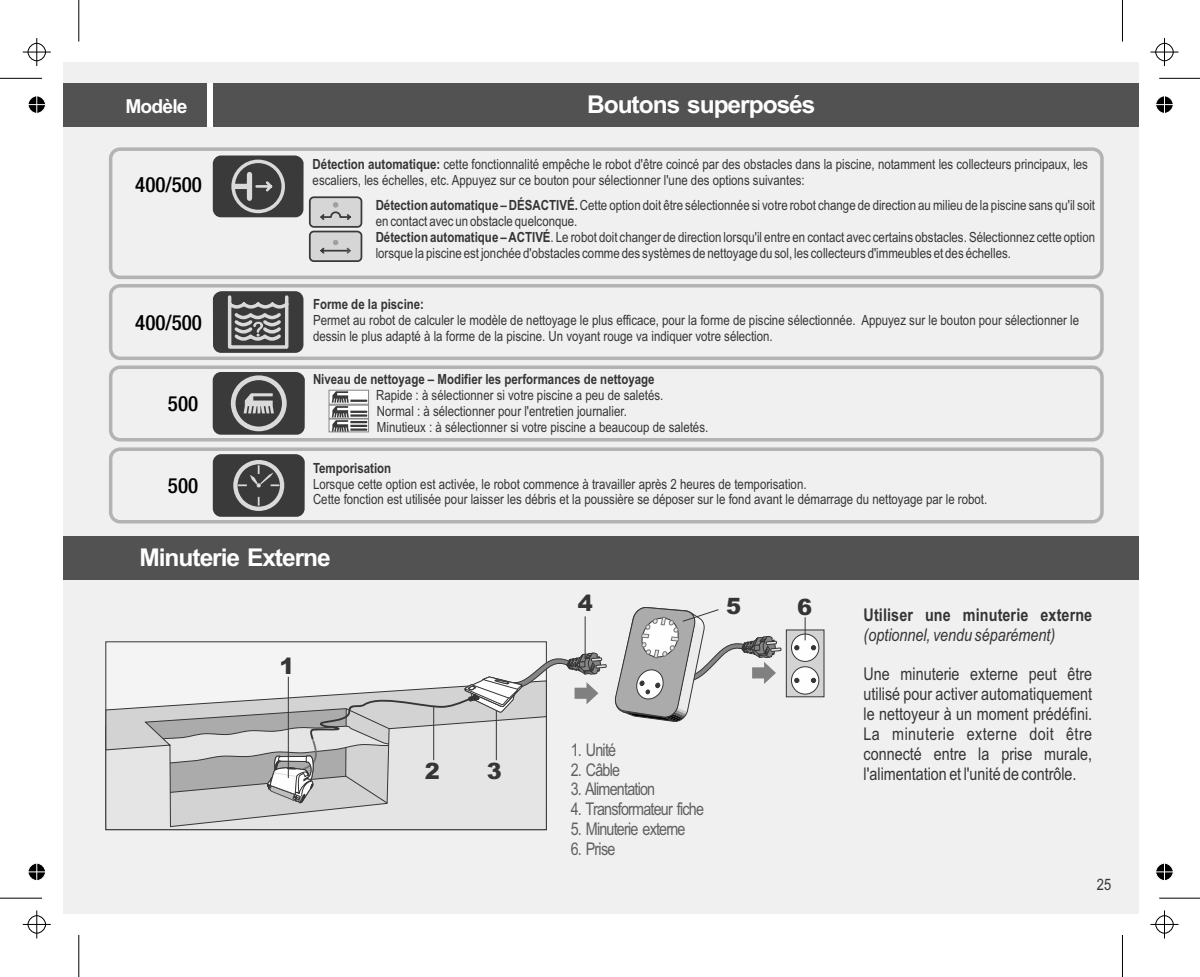
<style>
.page{position:relative;width:1200px;height:977px;background:#fff}
.page>*{position:absolute;margin:0;border:0;box-sizing:border-box;transform-origin:0 0}
.t1{font:700 24.5px "Arial";letter-spacing:-.04em;color:#fefefe}
.t2{font:900 22.57px "Arial";color:#353535}
.t3{font:500 condensed 21px "Helvetica Neue";color:#000}
.t4{font:700 19.25px "Arial";letter-spacing:-.04em;color:#fefefe}
.t5{font:17.5px/19.8px "Arial Narrow";color:#353535;text-align:justify}
.t6{font:17.5px "Arial Narrow";letter-spacing:-.045em;color:#606060}
.t7{font:700 17.5px "Arial Narrow";letter-spacing:.005em;color:#353535}
.t8{font:italic 17.5px "Arial Narrow";color:#353535}
.t9{font:15.75px "Arial Narrow";color:#353535}
.t10{font:14px/15.9px "Arial Narrow";color:#353535}
.t11{font:700 14px "Arial Narrow";color:#353535}
.s1{font-weight:700}
</style>
<div class="page">
<div style="left:63px;top:63px;width:1075px;height:850px;background:#f0f0f0"></div>
<svg style="left:109px;top:147px;width:994px;height:132px"></svg>
<svg style="left:109px;top:284px;width:994px;height:76px"></svg>
<svg style="left:109px;top:365px;width:994px;height:76px"></svg>
<svg style="left:109px;top:447px;width:994px;height:76px"></svg>
<div style="left:63px;top:83px;width:1075px;height:43px;background:#525252"></div>
<div style="left:207px;top:83px;width:5px;height:43px;background:#fff"></div>
<div style="left:213px;top:372px;width:92px;height:62px;background:#3a3a3a;border:3px solid #3a3a3a;border-radius:7px"></div>
<div style="left:213px;top:454px;width:92px;height:62px;background:#3a3a3a;border:3px solid #3a3a3a;border-radius:7px"></div>
<svg style="left:231px;top:375px;width:56px;height:56px"></svg>
<svg style="left:233px;top:460px;width:51px;height:50px"></svg>
<svg style="left:328px;top:389px;width:41px;height:43px"></svg>
<div style="left:213px;top:291px;width:90px;height:62px;background:#3a3a3a;border:3px solid #3a3a3a;border-radius:7px"></div>
<svg style="left:225px;top:293px;width:66px;height:57px"></svg>
<div style="left:63px;top:536px;width:1075px;height:43px;background:#525252"></div>
<div style="left:309px;top:230px;width:53px;height:32px;background:#d6d6d6;border:2px solid #3a3a3a;border-radius:4px"></div>
<svg style="left:320px;top:240px;width:31px;height:14px"></svg>
<div style="left:309px;top:196px;width:53px;height:32px;background:#d6d6d6;border:2px solid #3a3a3a;border-radius:4px"></div>
<svg style="left:320px;top:202px;width:31px;height:18px"></svg>
<div style="left:213px;top:155px;width:91px;height:62px;background:#3a3a3a;border:3px solid #3a3a3a;border-radius:7px"></div>
<div style="left:231px;top:159px;width:54px;height:54px;border:4px solid #dadada;border-radius:50%"></div>
<div style="left:235px;top:184px;width:14px;height:5px;background:#dadada"></div>
<div style="left:247px;top:174px;width:5px;height:24px;background:#dadada"></div>
<svg style="left:255px;top:181px;width:18px;height:11px"></svg>
<svg style="left:105px;top:641px;width:441px;height:11px"></svg>
<hr style="left:584px;top:616px;width:1px;height:42px;background:#353535">
<svg style="left:614px;top:607px;width:210px;height:114px"></svg>
<svg style="left:105px;top:652px;width:501px;height:176px"></svg>
<hr style="left:0;top:897px;width:42px;height:1px;background:#000">
<hr style="left:78px;top:934px;width:1px;height:42px;background:#000">
<hr style="left:0;top:78px;width:42px;height:1px;background:#000">
<hr style="left:78px;top:0;width:1px;height:42px;background:#000">
<hr style="left:1158px;top:78px;width:41px;height:1px;background:#000">
<hr style="left:1121px;top:0;width:1px;height:42px;background:#000">
<hr style="left:1158px;top:897px;width:41px;height:1px;background:#000">
<hr style="left:1121px;top:934px;width:1px;height:42px;background:#000">
<svg style="left:23px;top:910px;width:28px;height:28px"></svg>
<svg style="left:23px;top:38px;width:28px;height:28px"></svg>
<svg style="left:1150px;top:38px;width:28px;height:28px"></svg>
<svg style="left:1150px;top:910px;width:28px;height:28px"></svg>
<svg style="left:28px;top:863px;width:18px;height:18px"></svg>
<svg style="left:28px;top:96px;width:18px;height:18px"></svg>
<svg style="left:1155px;top:96px;width:19px;height:18px"></svg>
<svg style="left:1155px;top:863px;width:19px;height:18px"></svg>
<h3 class="t4" style="left:125px;top:99px;width:64px">Modèle</h3>
<h1 class="t1" style="left:587px;top:95px;width:230px">Boutons superposés</h1>
<h3 class="t3" style="left:135px;top:175px;width:68px">400/500</h3>
<h3 class="t3" style="left:135px;top:313px;width:68px">400/500</h3>
<h3 class="t3" style="left:168px;top:394px;width:32px">500</h3>
<h3 class="t3" style="left:168px;top:476px;width:32px">500</h3>
<p class="t10" style="left:312px;top:157px;width:776px"><span class="s1">Détection automatique:</span> cette fonctionnalité empêche le robot d'être coincé par des obstacles dans la piscine, notamment les collecteurs principaux, les escaliers, les échelles, etc. Appuyez sur ce bouton pour sélectionner l'une des options suivantes:</p>
<p class="t10" style="left:375px;top:198px;width:721px"><span class="s1">Détection automatique – DÉSACTIVÉ.</span>Cette option doit être sélectionnée si votre robot change de direction au milieu de la piscine sans qu'il soit en contact avec un obstacle quelconque.<br><span class="s1">Détection automatique – ACTIVÉ</span>. Le robot doit changer de direction lorsqu'il entre en contact avec certains obstacles. Sélectionnez cette option lorsque la piscine est jonchée d'obstacles comme des systèmes de nettoyage du sol, les collecteurs d'immeubles et des échelles.</p>
<p class="t11" style="left:313px;top:299px;width:113px">Forme de la piscine:</p>
<p class="t10" style="left:313px;top:313px;width:767px">Permet au robot de calculer le modèle de nettoyage le plus efficace, pour la forme de piscine sélectionnée. Appuyez sur le bouton pour sélectionner le dessin le plus adapté à la forme de la piscine. Un voyant rouge va indiquer votre sélection.</p>
<p class="t11" style="left:313px;top:374px;width:343px">Niveau de nettoyage – Modifier les performances de nettoyage</p>
<p class="t10" style="left:376px;top:388px;width:334px">Rapide : à sélectionner si votre piscine a peu de saletés.<br>Normal : à sélectionner pour l'entretien journalier.<br>Minutieux : à sélectionner si votre piscine a beaucoup de saletés.</p>
<p class="t11" style="left:313px;top:462px;width:80px">Temporisation</p>
<p class="t10" style="left:313px;top:476px;width:675px">Lorsque cette option est activée, le robot commence à travailler après 2 heures de temporisation.<br>Cette fonction est utilisée pour laisser les débris et la poussière se déposer sur le fond avant le démarrage du nettoyage par le robot.</p>
<h1 class="t1" style="left:139px;top:548px;width:193px">Minuterie Externe</h1>
<h2 class="t2" style="left:279px;top:657px;width:17px">1</h2>
<h2 class="t2" style="left:425px;top:762px;width:17px">2</h2>
<h2 class="t2" style="left:487px;top:762px;width:17px">3</h2>
<h2 class="t2" style="left:578px;top:595px;width:17px">4</h2>
<h2 class="t2" style="left:726px;top:598px;width:17px">5</h2>
<h2 class="t2" style="left:797px;top:598px;width:17px">6</h2>
<p class="t6" style="left:570px;top:742px;width:47px">1. Unité</p>
<p class="t6" style="left:570px;top:762px;width:51px">2. Câble</p>
<p class="t6" style="left:570px;top:782px;width:86px">3. Alimentation</p>
<p class="t6" style="left:570px;top:802px;width:135px">4. Transformateur fiche</p>
<p class="t6" style="left:570px;top:822px;width:116px">5. Minuterie externe</p>
<p class="t6" style="left:570px;top:841px;width:46px">6. Prise</p>
<p class="t7" style="left:863px;top:608px;width:230px">Utiliser une minuterie externe</p>
<p class="t8" style="left:863px;top:627px;width:193px">(optionnel, vendu séparément)</p>
<p class="t5" style="left:863px;top:665px;width:230px">Une minuterie externe peut être utilisé pour activer automatiquement le nettoyeur à un moment prédéfini.<br>La minuterie externe doit être connecté entre la prise murale, l'alimentation et l'unité de contrôle.</p>
<p class="t9" style="left:1096px;top:877px;width:16px">25</p>
</div>
